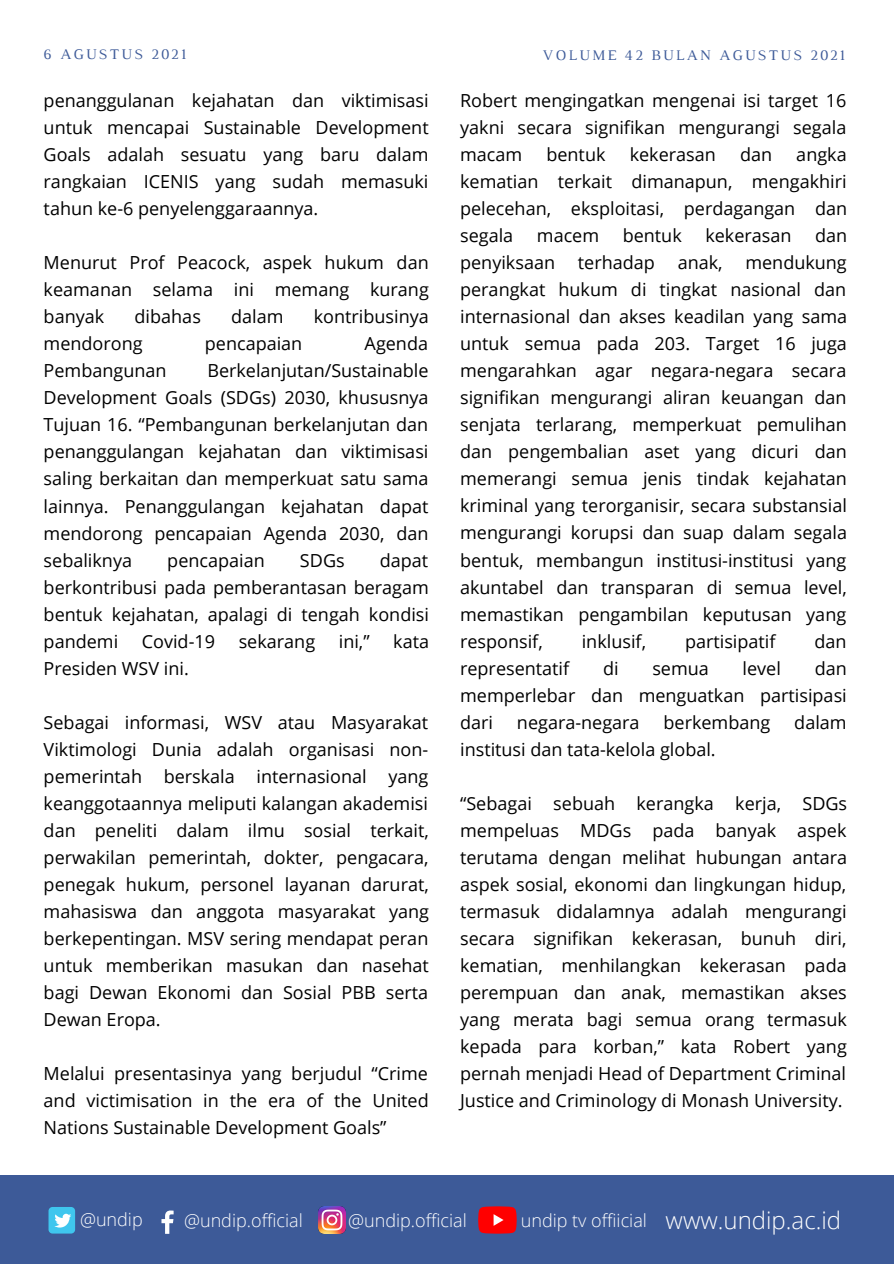
<style>
.page{position:relative;width:894px;height:1264px;background:#fff}
.page>*{position:absolute;margin:0;border:0;box-sizing:border-box;transform-origin:0 0}
.t1{font:300 24px "Open Sans";color:#fff}
.t2{font:18px/27px "Open Sans";color:#000;text-align:justify}
.t3{font:300 18px "Open Sans";color:#fff}
.t4{font:15px "Luthier";letter-spacing:.14em;color:#3d5a98}
</style>
<div class="page">
<div style="left:0;top:1175px;width:893px;height:88px;background:#3d5a98"></div>
<div style="left:48px;top:1206px;width:27px;height:27px;background:#3fc6ee;border-radius:4px"></div>
<svg style="left:54px;top:1213px;width:17px;height:14px"></svg>
<svg style="left:161px;top:1210px;width:12px;height:23px"></svg>
<svg style="left:478px;top:1206px;width:38px;height:27px"></svg>
<img style="left:318px;top:1206px;width:27px;height:27px">
<p class="t4" style="left:44px;top:49px;width:144px">6 AGUSTUS 2021</p>
<p class="t4" style="left:542px;top:49px;width:304px">VOLUME 42 BULAN AGUSTUS 2021</p>
<p class="t2" style="left:44px;top:86px;width:386px">penanggulanan kejahatan dan viktimisasi untuk mencapai Sustainable Development Goals adalah sesuatu yang baru dalam rangkaian ICENIS yang sudah memasuki tahun ke-6 penyelenggaraannya.</p>
<p class="t2" style="left:44px;top:249px;width:386px">Menurut Prof Peacock, aspek hukum dan keamanan selama ini memang kurang banyak</p>
<p class="t2" style="left:134px;top:303px;width:68px">dibahas</p>
<p class="t2" style="left:231px;top:303px;width:54px">dalam</p>
<p class="t2" style="left:314px;top:303px;width:116px">kontribusinya</p>
<p class="t2" style="left:44px;top:330px;width:100px">mendorong</p>
<p class="t2" style="left:205px;top:330px;width:99px">pencapaian</p>
<p class="t2" style="left:364px;top:330px;width:65px">Agenda</p>
<p class="t2" style="left:44px;top:357px;width:124px">Pembangunan</p>
<p class="t2" style="left:44px;top:357px;width:386px;text-indent:164px">Berkelanjutan/Sustainable Development Goals (SDGs) 2030, khususnya Tujuan 16. “Pembangunan berkelanjutan dan penanggulangan kejahatan dan viktimisasi saling berkaitan dan memperkuat satu sama lainnya. Penanggulangan kejahatan dapat mendorong pencapaian Agenda 2030, dan sebaliknya</p>
<p class="t2" style="left:44px;top:546px;width:387px;text-indent:336px">dapat berkontribusi pada pemberantasan beragam bentuk kejahatan, apalagi di tengah kondisi pandemi</p>
<p class="t2" style="left:167px;top:546px;width:99px">pencapaian</p>
<p class="t2" style="left:300px;top:546px;width:46px">SDGs</p>
<p class="t2" style="left:142px;top:627px;width:75px">Covid-19</p>
<p class="t2" style="left:239px;top:627px;width:78px">sekarang</p>
<p class="t2" style="left:339px;top:627px;width:32px">ini,”</p>
<p class="t2" style="left:393px;top:627px;width:37px">kata</p>
<p class="t2" style="left:44px;top:654px;width:147px">Presiden WSV ini.</p>
<p class="t2" style="left:44px;top:708px;width:387px">Sebagai informasi, WSV atau Masyarakat Viktimologi Dunia adalah organisasi non&shy;pemerintah berskala internasional yang keanggotaannya meliputi kalangan akademisi dan peneliti dalam ilmu sosial terkait, perwakilan pemerintah, dokter, pengacara, penegak hukum, personel layanan darurat, mahasiswa dan anggota masyarakat yang berkepentingan. MSV sering mendapat peran untuk memberikan masukan dan nasehat bagi Dewan Ekonomi dan Sosial PBB serta Dewan Eropa.</p>
<p class="t2" style="left:44px;top:1059px;width:386px">Melalui presentasinya yang berjudul “Crime and victimisation in the era of the United Nations Sustainable Development Goals”</p>
<p class="t2" style="left:460px;top:86px;width:387px">Robert mengingatkan mengenai isi target 16 yakni secara signifikan mengurangi segala macam</p>
<p class="t2" style="left:460px;top:140px;width:388px;text-indent:336px">angka kematian terkait dimanapun, mengakhiri pelecehan, eksploitasi, perdagangan dan segala</p>
<p class="t2" style="left:546px;top:140px;width:61px">bentuk</p>
<p class="t2" style="left:629px;top:140px;width:88px">kekerasan</p>
<p class="t2" style="left:739px;top:140px;width:34px">dan</p>
<p class="t2" style="left:536px;top:221px;width:64px">macem</p>
<p class="t2" style="left:622px;top:221px;width:61px">bentuk</p>
<p class="t2" style="left:705px;top:221px;width:88px">kekerasan</p>
<p class="t2" style="left:815px;top:221px;width:34px">dan</p>
<p class="t2" style="left:460px;top:248px;width:96px">penyiksaan</p>
<p class="t2" style="left:577px;top:248px;width:78px">terhadap</p>
<p class="t2" style="left:677px;top:248px;width:46px">anak,</p>
<p class="t2" style="left:460px;top:248px;width:388px;text-indent:285px">mendukung perangkat hukum di tingkat nasional dan internasional dan akses keadilan yang sama untuk semua pada 203. Target 16 juga mengarahkan agar negara-negara secara signifikan mengurangi aliran keuangan dan senjata terlarang, memperkuat pemulihan dan pengembalian aset yang dicuri dan memerangi semua jenis tindak kejahatan kriminal yang terorganisir, secara substansial mengurangi korupsi dan suap dalam segala bentuk, membangun institusi-institusi yang akuntabel dan transparan di semua level, memastikan pengambilan keputusan yang responsif,</p>
<p class="t2" style="left:581px;top:627px;width:66px">inklusif,</p>
<p class="t2" style="left:684px;top:627px;width:92px">partisipatif</p>
<p class="t2" style="left:814px;top:627px;width:34px">dan</p>
<p class="t2" style="left:460px;top:654px;width:111px">representatif</p>
<p class="t2" style="left:603px;top:654px;width:17px">di</p>
<p class="t2" style="left:652px;top:654px;width:58px">semua</p>
<p class="t2" style="left:742px;top:654px;width:40px">level</p>
<p class="t2" style="left:460px;top:654px;width:388px;text-indent:354px">dan memperlebar dan menguatkan partisipasi dari</p>
<p class="t2" style="left:517px;top:708px;width:124px">negara-negara</p>
<p class="t2" style="left:663px;top:708px;width:108px">berkembang</p>
<p class="t2" style="left:794px;top:708px;width:54px">dalam</p>
<p class="t2" style="left:460px;top:735px;width:257px">institusi dan tata-kelola global.</p>
<p class="t2" style="left:460px;top:789px;width:388px">“Sebagai sebuah kerangka kerja, SDGs mempeluas MDGs pada banyak aspek terutama dengan melihat hubungan antara aspek sosial, ekonomi dan lingkungan hidup, termasuk didalamnya adalah mengurangi secara signifikan kekerasan, bunuh diri, kematian, menhilangkan kekerasan pada perempuan dan anak, memastikan akses yang merata bagi semua orang termasuk kepada para korban,” kata Robert yang pernah menjadi Head of Department Criminal Justice and Criminology di Monash University.</p>
<p class="t3" style="left:80px;top:1207px;width:64px">@undip</p>
<p class="t3" style="left:184px;top:1207px;width:120px">@undip.official</p>
<p class="t3" style="left:348px;top:1207px;width:120px">@undip.official</p>
<p class="t3" style="left:520px;top:1207px;width:128px">undip tv offiicial</p>
<h1 class="t1" style="left:665px;top:1203px;width:177px">www.undip.ac.id</h1>
</div>
